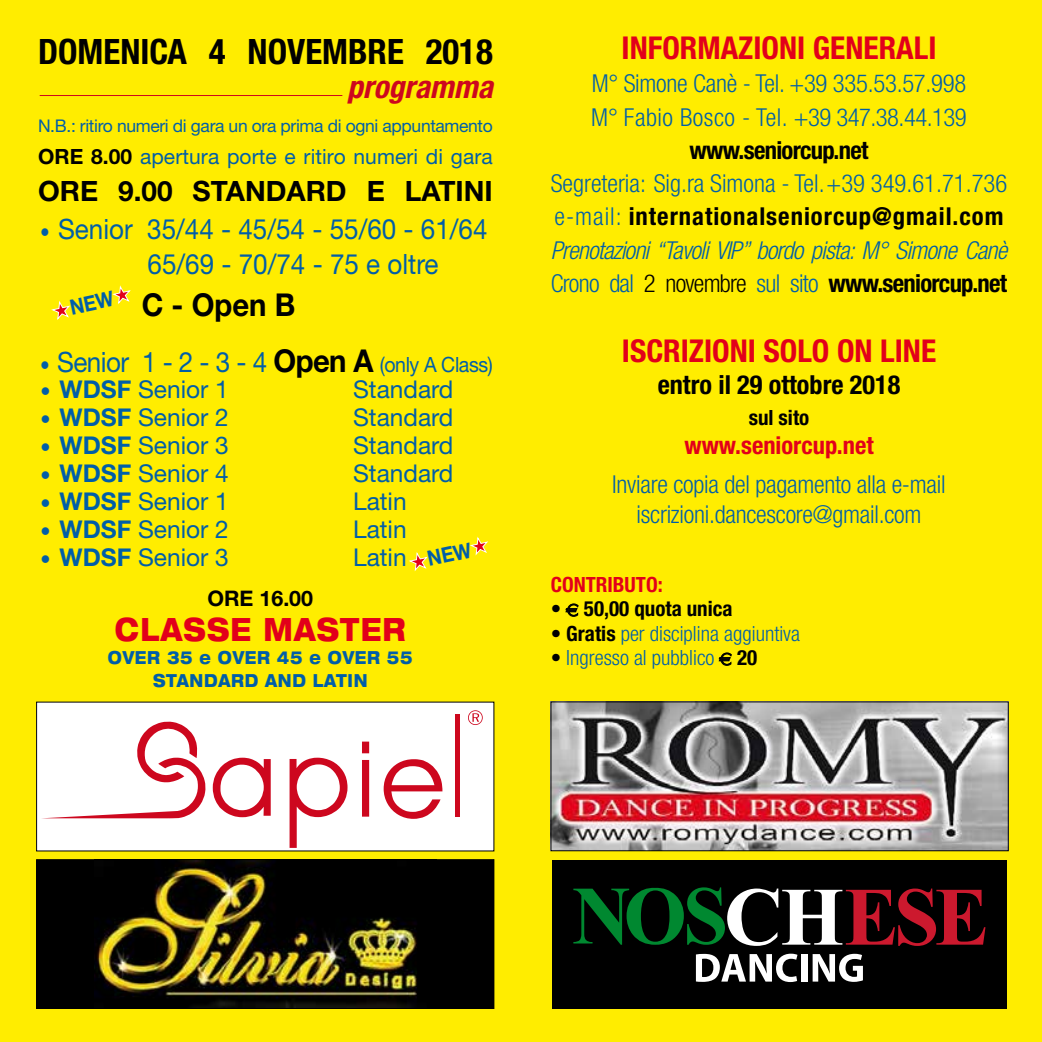
<style>
.page{position:relative;width:1042px;height:1042px;background:#ffed00}
.page>*{position:absolute;margin:0;border:0;box-sizing:border-box;transform-origin:0 0}
.t1{font:700 condensed 35px "Helvetica Neue";color:#000}
.t2{font:800 expanded 32.2px "Helvetica Neue";letter-spacing:.05em;color:#e2001a;scale:.78 1}
.t3{font:700 condensed 31.5px "Helvetica Neue";color:#e2001a}
.t4{font:italic 700 condensed 31.5px "Helvetica Neue";color:#cd071e}
.t5{font:700 31.5px "Helvetica Neue";color:#000;scale:.93 1}
.t6{font:28px/35px "Helvetica Neue";color:#005ea8;scale:.93 1}
.t7{font:700 28px "Helvetica Neue";color:#000}
.t8{font:700 condensed 26.25px "Helvetica Neue";color:#000}
.t9{font:300 condensed 24.68px/33.2px "Helvetica Neue";letter-spacing:-.01em;color:#005ea8}
.t10{font:700 condensed 24.68px "Helvetica Neue";color:#000}
.t11{font:24.5px "Helvetica Neue";color:#005ea8}
.t12{font:700 condensed 24.5px "Helvetica Neue";color:#e2001a}
.t13{font:700 21.53px "Helvetica Neue";color:#000}
.t14{font:300 condensed 21px "Helvetica Neue";color:#005ea8}
.t15{font:21px "Helvetica Neue";letter-spacing:.005em;color:#005ea8}
.t16{font:700 condensed 21px "Helvetica Neue";color:#000}
.t17{font:700 condensed 21px "Helvetica Neue";color:#e2001a}
.t18{font:800 expanded 18.03px/22.8px "Helvetica Neue";letter-spacing:.05em;color:#005ea8;text-align:center;scale:.78 1}
.t19{font:17.5px "Helvetica Neue";letter-spacing:-.02em;color:#005ea8}
.s1{font-weight:700;color:#000}
.s2{font-family:"Courier New";font-weight:700;font-size:24.5px}
.s3{font-weight:700;font-size:31.5px;color:#000}
.s4{font-size:21px}
.s5{font-family:"Courier New";font-weight:700}
.s6{font-weight:700}
.s7{font-style:italic}
.s8{color:#000}
.s9{font-weight:300}
.s10{font-family:"Euro Sig Mon";font-weight:400;font-stretch:normal}
.s11{font-family:"Euro Sig Mon";font-weight:400;font-stretch:normal;color:#000}
</style>
<div class="page">
<div style="left:37px;top:702px;width:457px;height:149px;background:#fff"></div>
<div style="left:37px;top:859px;width:457px;height:149px;background:#000"></div>
<img style="left:94px;top:861px;width:323px;height:145px">
<div style="left:36px;top:859px;width:458px;height:149px;border:1px solid #000"></div>
<svg style="left:565px;top:603px;width:14px;height:14px"></svg>
<svg style="left:718px;top:652px;width:14px;height:14px"></svg>
<hr style="left:40px;top:95px;width:302px;height:1px;background:#cd071e">
<div style="left:552px;top:859px;width:455px;height:149px;background:#000"></div>
<svg style="left:573px;top:887px;width:412px;height:59px"></svg>
<svg style="left:696px;top:953px;width:101px;height:29px"></svg>
<div style="left:801px;top:954px;width:6px;height:27px;background:#fff"></div>
<svg style="left:812px;top:954px;width:51px;height:28px"></svg>
<svg style="left:213px;top:758px;width:58px;height:59px"></svg>
<svg style="left:289px;top:758px;width:58px;height:90px"></svg>
<svg style="left:362px;top:741px;width:7px;height:75px"></svg>
<svg style="left:384px;top:759px;width:58px;height:60px"></svg>
<hr style="left:455px;top:714px;width:4px;height:102px;background:#cd071e">
<svg style="left:468px;top:710px;width:15px;height:15px"></svg>
<svg style="left:48px;top:721px;width:158px;height:97px"></svg>
<img style="left:553px;top:704px;width:453px;height:145px">
<div style="left:551px;top:702px;width:457px;height:149px;border:1px solid #000"></div>
<svg style="left:51px;top:286px;width:80px;height:34px"></svg>
<svg style="left:409px;top:537px;width:79px;height:34px"></svg>
<h1 class="t1" style="left:38px;top:31px;width:456px">Domenica 4 novembre 2018</h1>
<p class="t4" style="left:347px;top:68px;width:147px">programma</p>
<p class="t19" style="left:38px;top:116px;width:456px">n.b.: ritiro numeri di gara un ora prima di ogni appuntamento</p>
<p class="t15" style="left:38px;top:144px;width:456px"><span class="s1">ORE 8.00</span> apertura porte e ritiro numeri di gara</p>
<p class="t7" style="left:38px;top:173px;width:452px">ORE 9.00 STANDARD E LATINI</p>
<p class="t6" style="left:148px;top:211px;width:367px;text-indent:-110px"><span class="s2">•</span> Senior 35/44 - 45/54 - 55/60 - 61/64<br>65/69 - 70/74 - 75 e oltre</p>
<p class="t5" style="left:142px;top:285px;width:167px">C - OPEN B</p>
<p class="t6" style="left:38px;top:344px;width:490px"><span class="s2">•</span> Senior 1 - 2 - 3 - 4 <span class="s3">OPEN A</span> <span class="s4">(only A Class)</span></p>
<p class="t11" style="left:38px;top:375px;width:192px"><span class="s5">•</span> <span class="s6">WDSF</span> Senior 1</p>
<p class="t11" style="left:353px;top:375px;width:102px">Standard</p>
<p class="t11" style="left:38px;top:403px;width:192px"><span class="s5">•</span> <span class="s6">WDSF</span> Senior 2</p>
<p class="t11" style="left:353px;top:403px;width:102px">Standard</p>
<p class="t11" style="left:38px;top:431px;width:192px"><span class="s5">•</span> <span class="s6">WDSF</span> Senior 3</p>
<p class="t11" style="left:353px;top:431px;width:102px">Standard</p>
<p class="t11" style="left:38px;top:459px;width:192px"><span class="s5">•</span> <span class="s6">WDSF</span> Senior 4</p>
<p class="t11" style="left:353px;top:459px;width:102px">Standard</p>
<p class="t11" style="left:38px;top:487px;width:192px"><span class="s5">•</span> <span class="s6">WDSF</span> Senior 1</p>
<p class="t11" style="left:353px;top:487px;width:55px">Latin</p>
<p class="t11" style="left:38px;top:515px;width:192px"><span class="s5">•</span> <span class="s6">WDSF</span> Senior 2</p>
<p class="t11" style="left:353px;top:515px;width:55px">Latin</p>
<p class="t11" style="left:38px;top:543px;width:192px"><span class="s5">•</span> <span class="s6">WDSF</span> Senior 3</p>
<p class="t11" style="left:353px;top:543px;width:55px">Latin</p>
<p class="t13" style="left:207px;top:585px;width:107px">ORE 16.00</p>
<h2 class="t2" style="left:115px;top:609px;width:222px">CLASSE MASTER</h2>
<p class="t18" style="left:108px;top:645px;width:392px">OVER 35 E OVER 45 E OVER 55<br>STAN DARD AN D LATIN</p>
<p class="t3" style="left:621px;top:29px;width:316px">Informazioni generali</p>
<p class="t9" style="left:591px;top:67px;width:377px">M° Simone Canè - Tel. +39 335.53.57.998<br>M° Fabio Bosco - Tel. +39 347.38.44.139</p>
<p class="t10" style="left:689px;top:135px;width:180px">www.seniorcup.net</p>
<p class="t9" style="left:551px;top:167px;width:458px">Segreteria: Sig.ra Simona - Tel. +39 349.61.71.736 e-mail: <span class="s1">internationalseniorcup@gmail.com </span><span class="s7">Prenotazioni “Tavoli VIP” bordo pista: M° Simone Canè </span>Crono dal <span class="s8">2 novembre</span> sul sito <span class="s1">www.seniorcup.net</span></p>
<p class="t3" style="left:622px;top:332px;width:316px">iscrizioni solo on line</p>
<p class="t8" style="left:658px;top:368px;width:244px">entro il 29 ottobre 2018</p>
<p class="t16" style="left:749px;top:405px;width:62px">sul sito</p>
<p class="t12" style="left:684px;top:431px;width:191px">www.seniorcup.net</p>
<p class="t9" style="left:612px;top:469px;width:335px;line-height:29.8px;text-align:center">Inviare copia del pagamento alla e-mail iscrizioni.dancescore@gmail.com</p>
<p class="t17" style="left:551px;top:571px;width:113px">Contributo:</p>
<p class="t16" style="left:551px;top:596px;width:183px"><span class="s9">•</span> <span class="s10">e</span> 50,00 quota unica</p>
<p class="t14" style="left:551px;top:621px;width:251px"><span class="s8">•</span> <span class="s1">Gratis</span> per disciplina aggiuntiva</p>
<p class="t14" style="left:551px;top:646px;width:208px"><span class="s8">•</span> Ingresso al pubblico <span class="s11">e</span> <span class="s1">20</span></p>
</div>
